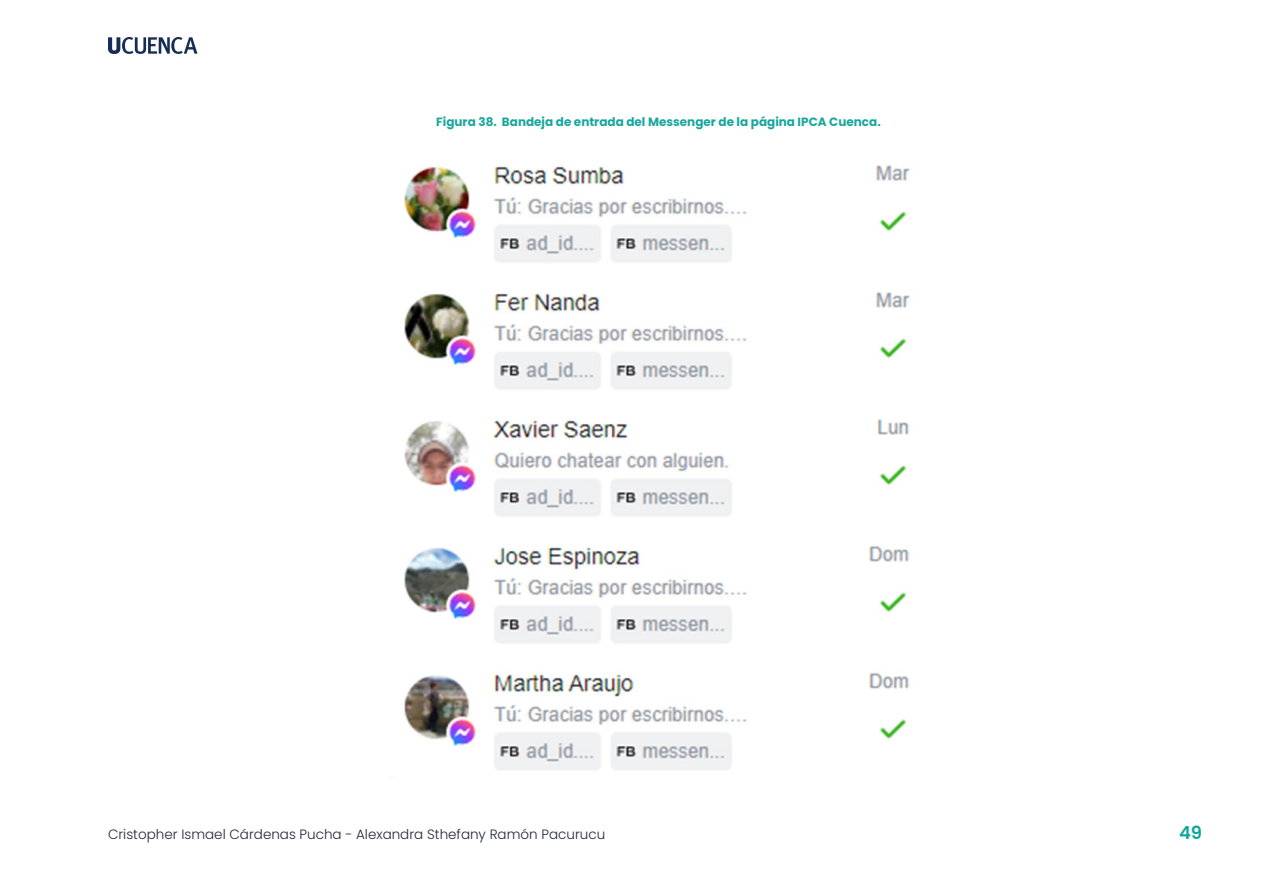
<style>
.page{position:relative;width:1263px;height:893px;background:#fff}
.page>*{position:absolute;margin:0;border:0;box-sizing:border-box;transform-origin:0 0}
.t1{font:600 18px "Poppins";color:#12a79d}
.t2{font:300 13.5px "Poppins";color:#222837}
.Imagenes_Titulos{font:700 12px "Poppins";color:#19a79d}
</style>
<div class="page">
<svg style="left:108px;top:37px;width:89px;height:17px"></svg>
<img style="left:404px;top:165px;width:507px;height:605px">
<p class="Imagenes_Titulos" style="left:436px;top:115px;width:446px">Figura 38. Bandeja de entrada del Messenger de la página IPCA Cuenca.</p>
<p class="t2" style="left:108px;top:826px;width:499px">Cristopher Ismael Cárdenas Pucha - Alexandra Sthefany Ramón Pacurucu</p>
<h1 class="t1" style="left:1179px;top:822px;width:25px">49</h1>
</div>
